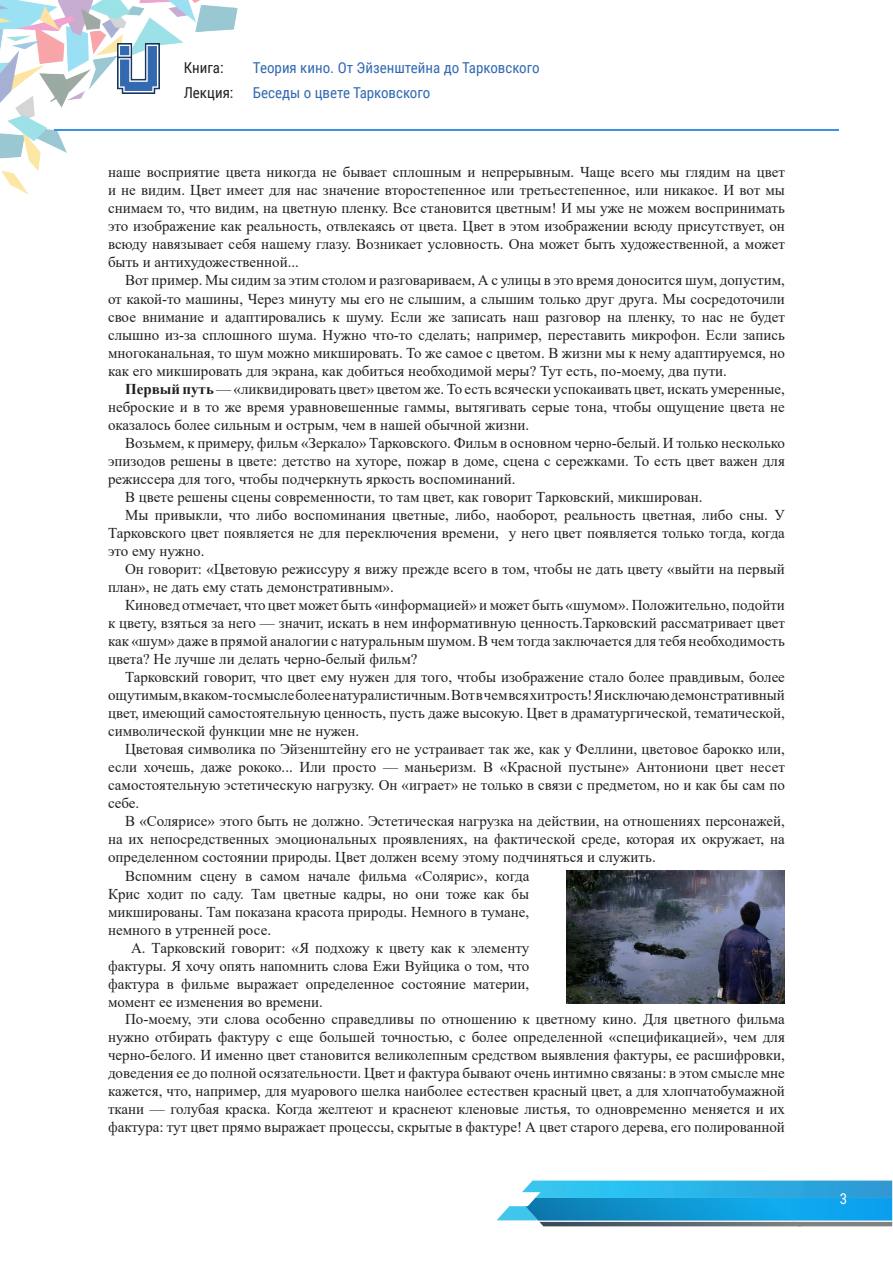
<style>
.page{position:relative;width:893px;height:1263px;background:#fff}
.page>*{position:absolute;margin:0;border:0;box-sizing:border-box;transform-origin:0 0}
.t1{font:15px/18px "Times New Roman";color:#231f20;text-align:justify}
.t2{font:15px/25.5px "Roboto Condensed";color:#3269b1}
.t3{font:15px/25.5px "Roboto Condensed";color:#231f20}
.t4{font:15px "Roboto Condensed";color:#fff}
.s1{font-weight:700}
</style>
<div class="page">
<svg style="left:497px;top:1180px;width:395px;height:46px;background:#5bb6d9"></svg>
<img style="left:525px;top:1198px;width:367px;height:22px">
<img style="left:0;top:0;width:238px;height:195px">
<hr style="left:54px;top:129px;width:785px;height:2px;background:#3b91e8">
<img style="left:118px;top:44px;width:41px;height:49px">
<img style="left:566px;top:870px;width:219px;height:133px">
<p class="t3" style="left:184px;top:54px;width:51px">Книга:<br>Лекция:</p>
<p class="t2" style="left:253px;top:54px;width:288px">Теория кино. От Эйзенштейна до Тарковского<br>Беседы о цвете Тарковского</p>
<p class="t1" style="left:108px;top:163px;width:678px">наше восприятие цвета никогда не бывает сплошным и непрерывным. Чаще всего мы глядим на цвет и не видим. Цвет имеет для нас значение второстепенное или третьестепенное, или никакое. И вот мы снимаем то, что видим, на цветную пленку. Все становится цветным! И мы уже не можем воспринимать это изображение как реальность, отвлекаясь от цвета. Цвет в этом изображении всюду присутствует, он всюду навязывает себя нашему глазу. Возникает условность. Она может быть художественной, а может быть и антихудожественной...</p>
<p class="t1" style="left:108px;top:271px;width:678px;text-indent:17px">Вот пример. Мы сидим за этим столом и разговариваем, А с улицы в это время доносится шум, допустим, от какой-то машины, Через минуту мы его не слышим, а слышим только друг друга. Мы сосредоточили свое внимание и адаптировались к шуму. Если же записать наш разговор на пленку, то нас не будет слышно из-за сплошного шума. Нужно что-то сделать; например, переставить микрофон. Если запись многоканальная, то шум можно микшировать. То же самое с цветом. В жизни мы к нему адаптируемся, но как его микшировать для экрана, как добиться необходимой меры? Тут есть, по-моему, два пути.</p>
<p class="t1" style="left:108px;top:379px;width:678px;text-indent:17px"><span class="s1">Первый путь</span> — «ликвидировать цвет» цветом же. То есть всячески успокаивать цвет, искать умеренные, неброские и в то же время уравновешенные гаммы, вытягивать серые тона, чтобы ощущение цвета не оказалось более сильным и острым, чем в нашей обычной жизни.</p>
<p class="t1" style="left:108px;top:433px;width:678px;text-indent:17px">Возьмем, к примеру, фильм «Зеркало» Тарковского. Фильм в основном черно-белый. И только несколько эпизодов решены в цвете: детство на хуторе, пожар в доме, сцена с сережками. То есть цвет важен для режиссера для того, чтобы подчеркнуть яркость воспоминаний.</p>
<p class="t1" style="left:125px;top:487px;width:579px">В цвете решены сцены современности, то там цвет, как говорит Тарковский, микширован.</p>
<p class="t1" style="left:108px;top:505px;width:678px;text-indent:17px">Мы привыкли, что либо воспоминания цветные, либо, наоборот, реальность цветная, либо сны. У Тарковского цвет появляется не для переключения времени, у него цвет появляется только тогда, когда это ему нужно.</p>
<p class="t1" style="left:108px;top:559px;width:678px;text-indent:17px">Он говорит: «Цветовую режиссуру я вижу прежде всего в том, чтобы не дать цвету «выйти на первый план», не дать ему стать демонстративным».</p>
<p class="t1" style="left:108px;top:595px;width:678px;text-indent:17px">Киновед отмечает, что цвет может быть «информацией» и может быть «шумом». Положительно, подойти к цвету, взяться за него — значит, искать в нем информативную ценность.Тарковский рассматривает цвет как «шум» даже в прямой аналогии с натуральным шумом. В чем тогда заключается для тебя необходимость цвета? Не лучше ли делать черно-белый фильм?</p>
<p class="t1" style="left:108px;top:667px;width:678px;text-indent:17px">Тарковский говорит, что цвет ему нужен для того, чтобы изображение стало более правдивым, более ощутимым, в каком-то смысле более натуралистичным. Вот в чем вся хитрость! Я исключаю демонстративный цвет, имеющий самостоятельную ценность, пусть даже высокую. Цвет в драматургической, тематической, символической функции мне не нужен.</p>
<p class="t1" style="left:108px;top:739px;width:678px;text-indent:17px">Цветовая символика по Эйзенштейну его не устраивает так же, как у Феллини, цветовое барокко или, если хочешь, даже рококо... Или просто — маньеризм. В «Красной пустыне» Антониони цвет несет самостоятельную эстетическую нагрузку. Он «играет» не только в связи с предметом, но и как бы сам по себе.</p>
<p class="t1" style="left:108px;top:811px;width:678px;text-indent:17px">В «Солярисе» этого быть не должно. Эстетическая нагрузка на действии, на отношениях персонажей, на их непосредственных эмоциональных проявлениях, на фактической среде, которая их окружает, на определенном состоянии природы. Цвет должен всему этому подчиняться и служить.</p>
<p class="t1" style="left:108px;top:866px;width:423px;text-indent:17px">Вспомним сцену в самом начале фильма «Солярис», когда Крис ходит по саду. Там цветные кадры, но они тоже как бы микшированы. Там показана красота природы. Немного в тумане, немного в утренней росе.</p>
<p class="t1" style="left:108px;top:938px;width:423px;text-indent:23px">А. Тарковский говорит: «Я подхожу к цвету как к элементу фактуры. Я хочу опять напомнить слова Ежи Вуйцика о том, что фактура в фильме выражает определенное состояние материи, момент ее изменения во времени.</p>
<p class="t1" style="left:108px;top:1009px;width:678px;text-indent:17px">По-моему, эти слова особенно справедливы по отношению к цветному кино. Для цветного фильма нужно отбирать фактуру с еще большей точностью, с более определенной «спецификацией», чем для черно-белого. И именно цвет становится великолепным средством выявления фактуры, ее расшифровки, доведения ее до полной осязательности. Цвет и фактура бывают очень интимно связаны: в этом смысле мне кажется, что, например, для муарового шелка наиболее естествен красный цвет, а для хлопчатобумажной ткани — голубая краска. Когда желтеют и краснеют кленовые листья, то одновременно меняется и их фактура: тут цвет прямо выражает процессы, скрытые в фактуре! А цвет старого дерева, его полированной</p>
<p class="t4" style="left:840px;top:1188px;width:9px">3</p>
</div>
